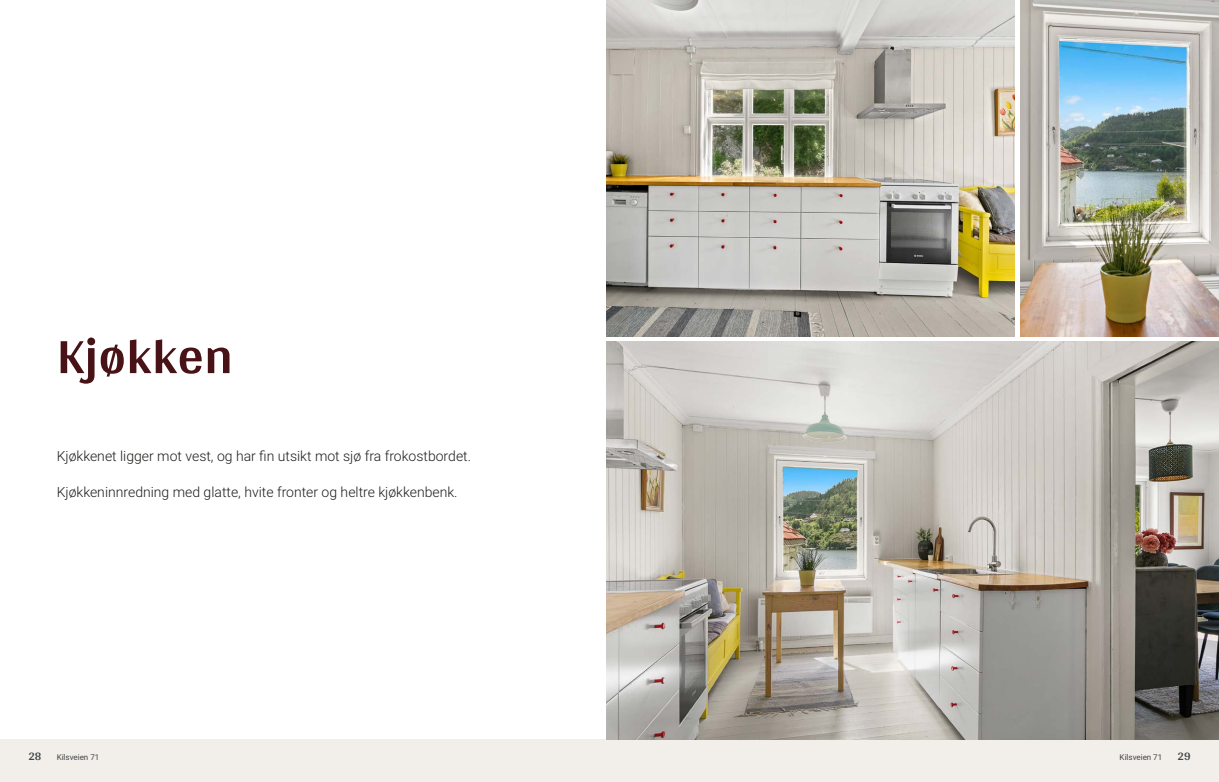
<style>
.page{position:relative;width:1219px;height:782px;background:#fff}
.page>*{position:absolute;margin:0;border:0;box-sizing:border-box;transform-origin:0 0}
.t1{font:700 52px "Arya";color:#481317}
.t2{font:300 14px "Roboto";color:#1d1d1b}
.t3{font:700 12px "Arya";color:#414749}
.t4{font:8px "Roboto";color:#414749}
</style>
<div class="page">
<div style="left:0;top:739px;width:612px;height:42px;background:#f2eeea"></div>
<div style="left:607px;top:739px;width:612px;height:42px;background:#f2eeea"></div>
<img style="left:607px;top:0;width:408px;height:336px">
<img style="left:1020px;top:0;width:199px;height:336px">
<img style="left:607px;top:342px;width:612px;height:396px">
<h1 class="t1" style="left:57px;top:324px;width:178px">Kjøkken</h1>
<p class="t2" style="left:57px;top:446px;width:416px">Kjøkkenet ligger mot vest, og har fin utsikt mot sjø fra frokostbordet.</p>
<p class="t2" style="left:57px;top:482px;width:402px">Kjøkkeninnredning med glatte, hvite fronter og heltre kjøkkenbenk.</p>
<p class="t3" style="left:28px;top:749px;width:15px">28</p>
<p class="t4" style="left:57px;top:751px;width:44px">Kilsveien 71</p>
<p class="t4" style="left:1120px;top:751px;width:44px">Kilsveien 71</p>
<p class="t3" style="left:1177px;top:749px;width:15px">29</p>
</div>
